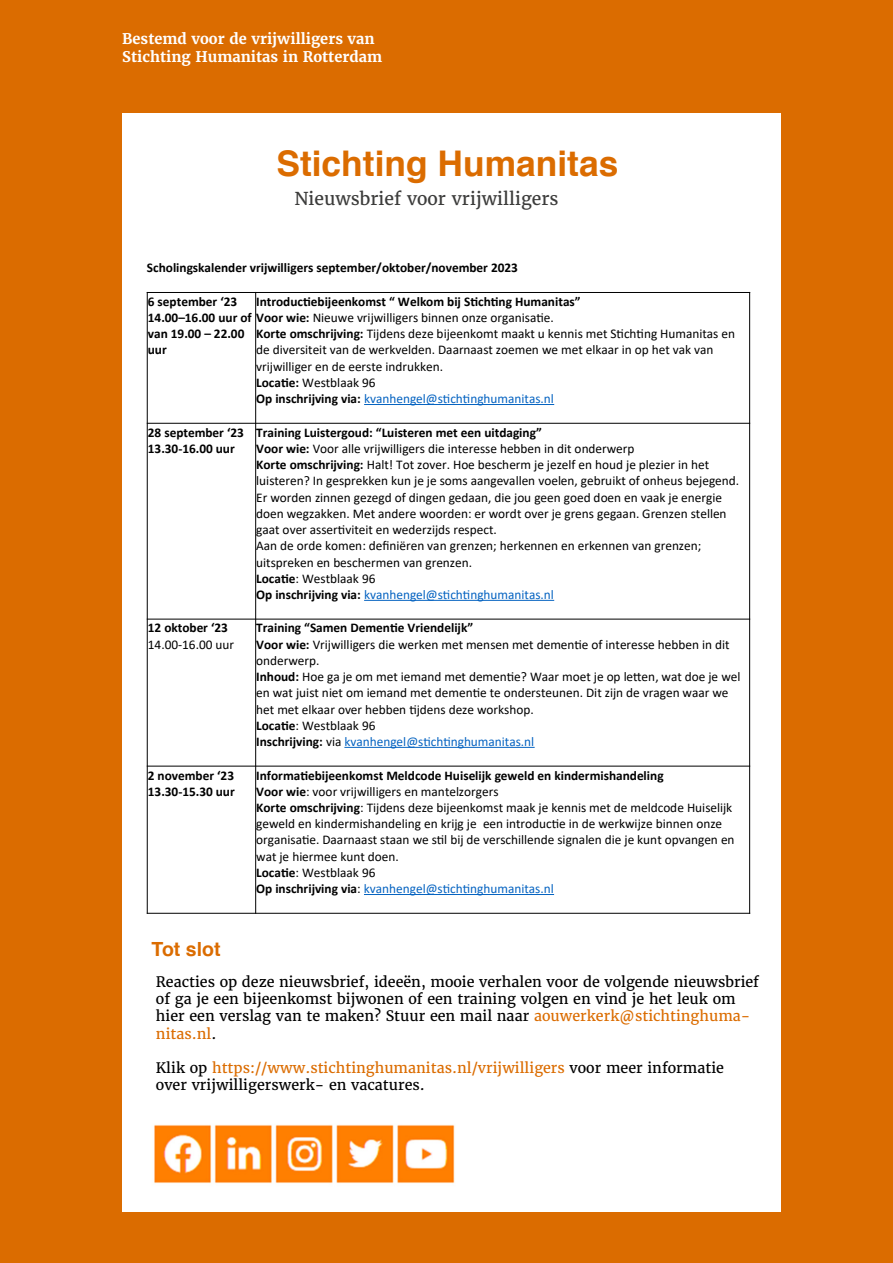
<style>
.page{position:relative;width:893px;height:1263px;background:#db6c00}
.page>*{position:absolute;margin:0;border:0;box-sizing:border-box;transform-origin:0 0}
.t1{font:700 35.4px "Helvetica";color:#db6c00}
.t2{font:700 19.5px "Helvetica";color:#db6c00}
.t3{font:17.7px "Merriweather";color:#3c3c3b}
.t4{font:700 14.7px/17.5px "Merriweather";color:#fff}
.t5{font:14.4px/17.2px "Merriweather";color:#000}
.t6{font:13.35px/16.2px "Calibri";color:#000}
.t7{font:700 13.35px/16.2px "Calibri";color:#000}
.s1{font-weight:400}
.s2{font-weight:700}
.s3{color:#0563c1}
.s4{color:#db6c00}
</style>
<div class="page">
<div style="left:122px;top:113px;width:659px;height:1099px;background:#fff"></div>
<img style="left:154px;top:1124px;width:301px;height:60px">
<hr style="left:147px;top:292px;width:603px;height:1px;background:#000">
<hr style="left:147px;top:423px;width:603px;height:1px;background:#000">
<hr style="left:147px;top:619px;width:603px;height:1px;background:#000">
<hr style="left:147px;top:766px;width:603px;height:1px;background:#000">
<hr style="left:147px;top:913px;width:603px;height:1px;background:#000">
<hr style="left:147px;top:292px;width:1px;height:622px;background:#000">
<hr style="left:255px;top:292px;width:1px;height:622px;background:#000">
<hr style="left:749px;top:292px;width:1px;height:622px;background:#000">
<hr style="left:364px;top:404px;width:190px;height:1px;background:#0563c1">
<hr style="left:364px;top:600px;width:190px;height:1px;background:#0563c1">
<hr style="left:344px;top:747px;width:191px;height:1px;background:#0563c1">
<hr style="left:364px;top:894px;width:190px;height:1px;background:#0563c1">
<p class="t4" style="left:122px;top:30px;width:261px">Bestemd voor de vrijwilligers van<br>Stichting Humanitas in Rotterdam</p>
<h1 class="t1" style="left:276px;top:135px;width:343px">Stichting Humanitas</h1>
<h3 class="t3" style="left:294px;top:187px;width:266px">Nieuwsbrief voor vrijwilligers</h3>
<p class="t7" style="left:147px;top:261px;width:373px">Scholingskalender vrijwilligers september/oktober/november 2023</p>
<p class="t7" style="left:148px;top:294px;width:407px">6 september ‘23<br>14.00–16.00 uur of Voor wie: <span class="s1">Nieuwe vrijwilligers binnen onze organisatie. </span>van 19.00 – 22.00<br>uur</p>
<p class="t7" style="left:256px;top:294px;width:326px">Introductiebijeenkomst “ Welkom bij Stichting Humanitas”</p>
<p class="t6" style="left:256px;top:327px;width:480px"><span class="s2">Korte omschrijving:</span> Tijdens deze bijeenkomt maakt u kennis met Stichting Humanitas en de diversiteit van de werkvelden. Daarnaast zoemen we met elkaar in op het vak van vrijwilliger en de eerste indrukken.<br><span class="s2">Locatie:</span> Westblaak 96<br><span class="s2">Op inschrijving via:</span> <span class="s3">kvanhengel@stichtinghumanitas.nl</span></p>
<p class="t7" style="left:148px;top:425px;width:98px">28 september ‘23<br>13.30-16.00 uur</p>
<p class="t6" style="left:256px;top:425px;width:485px"><span class="s2">Training Luistergoud: “Luisteren met een uitdaging”<br>Voor wie:</span> Voor alle vrijwilligers die interesse hebben in dit onderwerp<br><span class="s2">Korte omschrijving:</span> Halt! Tot zover. Hoe bescherm je jezelf en houd je plezier in het luisteren? In gesprekken kun je je soms aangevallen voelen, gebruikt of onheus bejegend.<br>Er worden zinnen gezegd of dingen gedaan, die jou geen goed doen en vaak je energie doen wegzakken. Met andere woorden: er wordt over je grens gegaan. Grenzen stellen gaat over assertiviteit en wederzijds respect.<br>Aan de orde komen: definiëren van grenzen; herkennen en erkennen van grenzen; uitspreken en beschermen van grenzen.<br><span class="s2">Locatie</span>: Westblaak 96<br><span class="s2">Op inschrijving via:</span> <span class="s3">kvanhengel@stichtinghumanitas.nl</span></p>
<p class="t7" style="left:148px;top:621px;width:82px">12 oktober ‘23</p>
<p class="t6" style="left:148px;top:637px;width:88px">14.00-16.00 uur</p>
<p class="t6" style="left:256px;top:621px;width:486px"><span class="s2">Training “Samen Dementie Vriendelijk”<br>Voor wie:</span> Vrijwilligers die werken met mensen met dementie of interesse hebben in dit onderwerp.<br><span class="s2">Inhoud:</span> Hoe ga je om met iemand met dementie? Waar moet je op letten, wat doe je wel en wat juist niet om iemand met dementie te ondersteunen. Dit zijn de vragen waar we het met elkaar over hebben tijdens deze workshop.<br><span class="s2">Locatie</span>: Westblaak 96<br><span class="s2">Inschrijving:</span> via <span class="s3">kvanhengel@stichtinghumanitas.nl</span></p>
<p class="t7" style="left:148px;top:768px;width:88px">2 november ‘23<br>13.30-15.30 uur</p>
<p class="t6" style="left:256px;top:768px;width:480px"><span class="s2">Informatiebijeenkomst Meldcode Huiselijk geweld en kindermishandeling<br>Voor wie</span>: voor vrijwilligers en mantelzorgers<br><span class="s2">Korte omschrijving</span>: Tijdens deze bijeenkomst maak je kennis met de meldcode Huiselijk geweld en kindermishandeling en krijg je een introductie in de werkwijze binnen onze organisatie. Daarnaast staan we stil bij de verschillende signalen die je kunt opvangen en wat je hiermee kunt doen.<br><span class="s2">Locatie</span>: Westblaak 96<br><span class="s2">Op inschrijving via</span>: <span class="s3">kvanhengel@stichtinghumanitas.nl</span></p>
<h2 class="t2" style="left:152px;top:933px;width:70px">Tot slot</h2>
<p class="t5" style="left:156px;top:973px;width:605px">Reacties op deze nieuwsbrief, ideeën, mooie verhalen voor de volgende nieuwsbrief of ga je een bijeenkomst bijwonen of een training volgen en vind je het leuk om hier een verslag van te maken? Stuur een mail naar <span class="s4">aouwerkerk@stichtinghuma&shy;nitas.nl</span>.</p>
<p class="t5" style="left:156px;top:1059px;width:570px">Klik op <span class="s4">https://www.stichtinghumanitas.nl/vrijwilligers</span> voor meer informatie over vrijwilligerswerk- en vacatures.</p>
</div>
